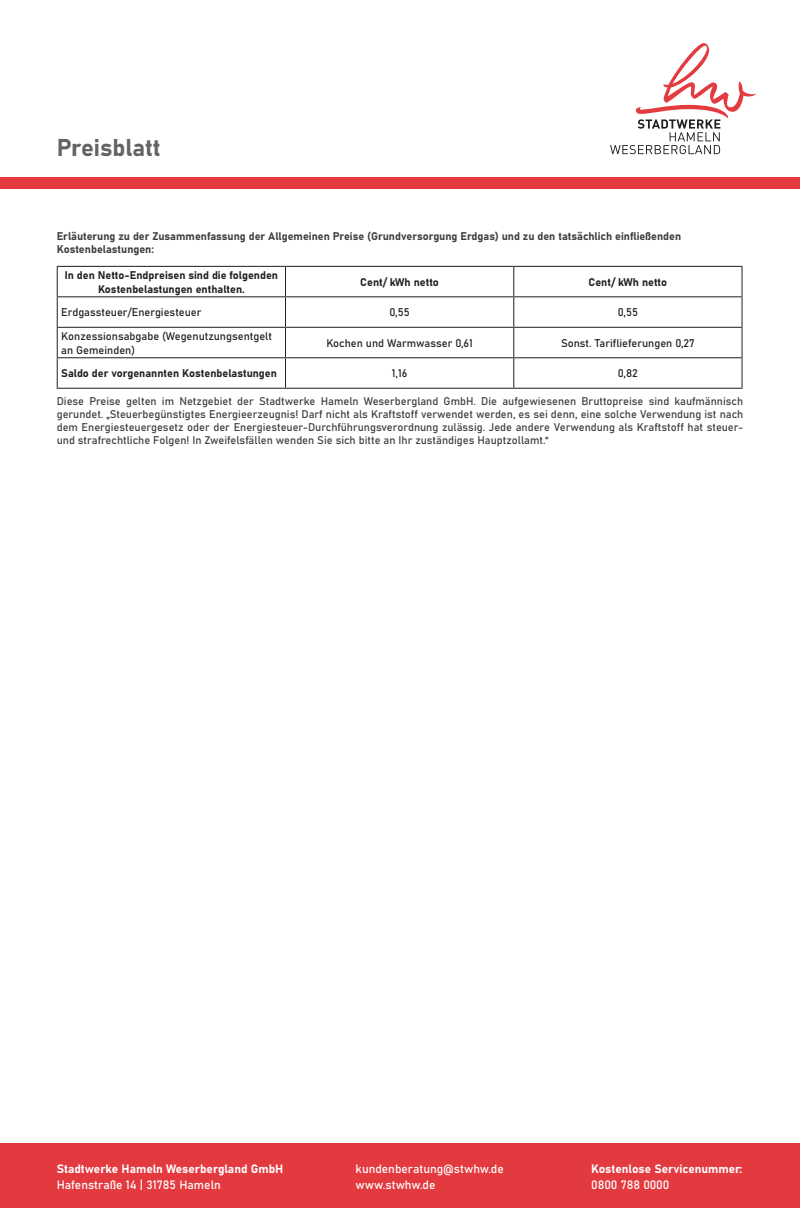
<style>
.page{position:relative;width:800px;height:1208px;background:#fff}
.page>*{position:absolute;margin:0;border:0;box-sizing:border-box;transform-origin:0 0}
.t1{font:24px "Bahnschrift";color:#636366}
.t2{font:12px/16px "Bahnschrift";color:#fff}
.t3{font:11px/13px "Bahnschrift";color:#3e3e3f;text-align:justify}
.t4{font:11px/13.2px "Bahnschrift";color:#231f20}
</style>
<div class="page">
<div style="left:0;top:1143px;width:799px;height:65px;background:#e33a3f"></div>
<div style="left:0;top:177px;width:799px;height:11px;background:#e33a3f"></div>
<svg style="left:610px;top:43px;width:145px;height:111px"></svg>
<hr style="left:57px;top:266px;width:228px;height:1px;background:#231f20">
<svg style="left:57px;top:267px;width:1px;height:29px"></svg>
<hr style="left:285px;top:266px;width:228px;height:1px;background:#231f20">
<svg style="left:285px;top:267px;width:1px;height:29px"></svg>
<hr style="left:513px;top:266px;width:229px;height:1px;background:#231f20">
<svg style="left:513px;top:267px;width:1px;height:29px"></svg>
<svg style="left:741px;top:267px;width:1px;height:29px"></svg>
<hr style="left:57px;top:296px;width:228px;height:1px;background:#231f20">
<hr style="left:57px;top:297px;width:1px;height:30px;background:#231f20">
<hr style="left:285px;top:296px;width:228px;height:1px;background:#231f20">
<hr style="left:285px;top:297px;width:1px;height:30px;background:#231f20">
<hr style="left:513px;top:296px;width:229px;height:1px;background:#231f20">
<hr style="left:513px;top:297px;width:1px;height:30px;background:#231f20">
<hr style="left:741px;top:297px;width:1px;height:30px;background:#231f20">
<hr style="left:57px;top:327px;width:228px;height:1px;background:#231f20">
<svg style="left:57px;top:328px;width:1px;height:29px"></svg>
<hr style="left:285px;top:327px;width:228px;height:1px;background:#231f20">
<svg style="left:285px;top:328px;width:1px;height:29px"></svg>
<hr style="left:513px;top:327px;width:229px;height:1px;background:#231f20">
<svg style="left:513px;top:328px;width:1px;height:29px"></svg>
<svg style="left:741px;top:328px;width:1px;height:29px"></svg>
<hr style="left:57px;top:357px;width:228px;height:1px;background:#231f20">
<hr style="left:57px;top:358px;width:1px;height:30px;background:#231f20">
<hr style="left:285px;top:357px;width:228px;height:1px;background:#231f20">
<hr style="left:285px;top:358px;width:1px;height:30px;background:#231f20">
<hr style="left:513px;top:357px;width:229px;height:1px;background:#231f20">
<hr style="left:513px;top:358px;width:1px;height:30px;background:#231f20">
<hr style="left:741px;top:358px;width:1px;height:30px;background:#231f20">
<hr style="left:57px;top:388px;width:228px;height:1px;background:#231f20">
<hr style="left:285px;top:388px;width:228px;height:1px;background:#231f20">
<hr style="left:513px;top:388px;width:229px;height:1px;background:#231f20">
<p class="t1" style="left:57px;top:129px;width:106px">Preisblatt</p>
<p class="t3" style="left:57px;top:228px;width:626px">Erläuterung zu der Zusammenfassung der Allgemeinen Preise (Grundversorgung Erdgas) und zu den tatsächlich einfließenden</p>
<p class="t3" style="left:57px;top:241px;width:99px">Kostenbelastungen:</p>
<p class="t4" style="left:65px;top:268px;width:215px">In den Netto-Endpreisen sind die folgenden</p>
<p class="t4" style="left:98px;top:281px;width:148px">Kostenbelastungen enthalten.</p>
<p class="t4" style="left:360px;top:275px;width:80px">Cent/ kWh netto</p>
<p class="t4" style="left:588px;top:275px;width:80px">Cent/ kWh netto</p>
<p class="t4" style="left:61px;top:305px;width:142px">Erdgassteuer/Energiesteuer</p>
<p class="t4" style="left:389px;top:305px;width:22px">0,55</p>
<p class="t4" style="left:617px;top:305px;width:22px">0,55</p>
<p class="t4" style="left:61px;top:329px;width:212px">Konzessionsabgabe (Wegenutzungsentgelt an Gemeinden)</p>
<p class="t4" style="left:326px;top:336px;width:148px">Kochen und Warmwasser 0,61</p>
<p class="t4" style="left:561px;top:336px;width:135px">Sonst. Tariflieferungen 0,27</p>
<p class="t4" style="left:61px;top:366px;width:217px">Saldo der vorgenannten Kostenbelastungen</p>
<p class="t4" style="left:392px;top:366px;width:17px">1,16</p>
<p class="t4" style="left:617px;top:366px;width:22px">0,82</p>
<p class="t3" style="left:57px;top:393px;width:688px">Diese Preise gelten im Netzgebiet der Stadtwerke Hameln Weserbergland GmbH. Die aufgewiesenen Bruttopreise sind kaufmännisch gerundet. „Steuerbegünstigtes Energieerzeugnis! Darf nicht als Kraftstoff verwendet werden, es sei denn, eine solche Verwendung ist nach dem Energiesteuergesetz oder der Energiesteuer-Durchführungsverordnung zulässig. Jede andere Verwendung als Kraftstoff hat steuer&shy;und strafrechtliche Folgen! In Zweifelsfällen wenden Sie sich bitte an Ihr zuständiges Hauptzollamt.“</p>
<p class="t2" style="left:57px;top:1159px;width:228px">Stadtwerke Hameln Weserbergland GmbH</p>
<p class="t2" style="left:57px;top:1175px;width:165px">Hafenstraße 14 | 31785 Hameln</p>
<p class="t2" style="left:355px;top:1159px;width:150px">kundenberatung@stwhw.de</p>
<p class="t2" style="left:355px;top:1175px;width:81px">www.stwhw.de</p>
<p class="t2" style="left:591px;top:1159px;width:153px">Kostenlose Servicenummer:<br>0800 788 0000</p>
</div>
